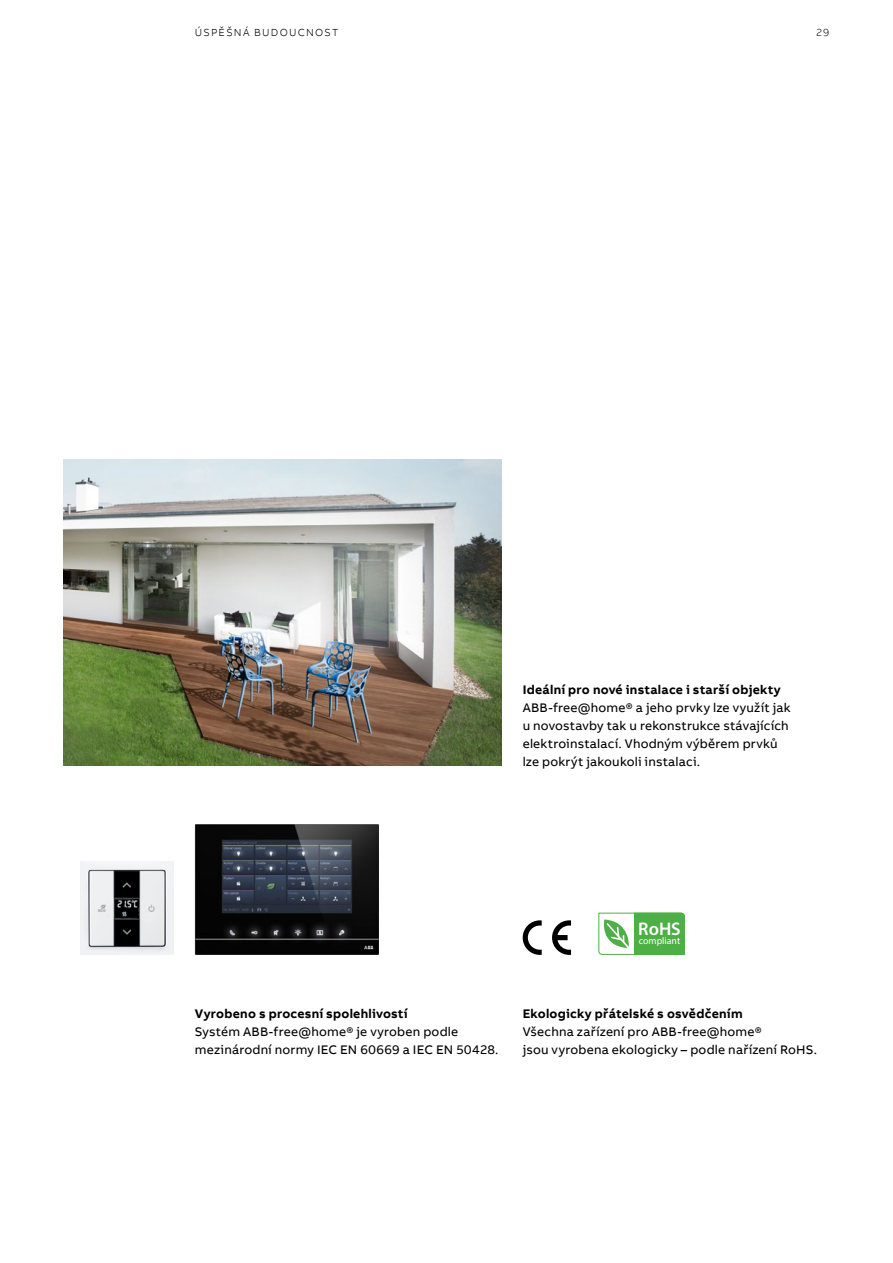
<style>
.page{position:relative;width:893px;height:1263px;background:#fff}
.page>*{position:absolute;margin:0;border:0;box-sizing:border-box;transform-origin:0 0}
.t1{font:600 18.3px "Myriad Pro";color:#fff}
.t2{font:12.75px/18px "AB Bvoice";letter-spacing:.015em;color:#000}
.t3{font:700 12.75px "AB Bvoice";letter-spacing:.02em;color:#000}
.t4{font:300 10.5px "AB Bvoice";letter-spacing:.12em;color:#000}
.t5{font:9.75px "Myriad Pro";color:#fff}
</style>
<div class="page">
<img style="left:195px;top:824px;width:184px;height:131px">
<img style="left:64px;top:460px;width:437px;height:306px">
<img style="left:80px;top:861px;width:94px;height:94px">
<svg style="left:523px;top:920px;width:48px;height:35px"></svg>
<svg style="left:598px;top:912px;width:87px;height:43px"></svg>
<p class="t4" style="left:195px;top:26px;width:145px">ÚSPĚŠNÁ BUDOUCNOST</p>
<p class="t4" style="left:817px;top:26px;width:14px">29</p>
<p class="t3" style="left:523px;top:681px;width:260px">Ideální pro nové instalace i starší objekty</p>
<p class="t2" style="left:523px;top:699px;width:270px">ABB-free@home® a jeho prvky lze využít jak u novostavby tak u rekonstrukce stávajících elektroinstalací. Vhodným výběrem prvků lze pokrýt jakoukoli instalaci.</p>
<h1 class="t1" style="left:638px;top:917px;width:44px">RoHS</h1>
<p class="t5" style="left:639px;top:935px;width:43px">compliant</p>
<p class="t3" style="left:195px;top:1005px;width:214px">Vyrobeno s procesní spolehlivostí</p>
<p class="t2" style="left:195px;top:1023px;width:305px">Systém ABB-free@home® je vyroben podle mezinárodní normy IEC EN 60669 a IEC EN 50428.</p>
<p class="t3" style="left:523px;top:1005px;width:221px">Ekologicky přátelské s osvědčením</p>
<p class="t2" style="left:523px;top:1023px;width:296px">Všechna zařízení pro ABB-free@home®<br>jsou vyrobena ekologicky – podle nařízení RoHS.</p>
</div>
